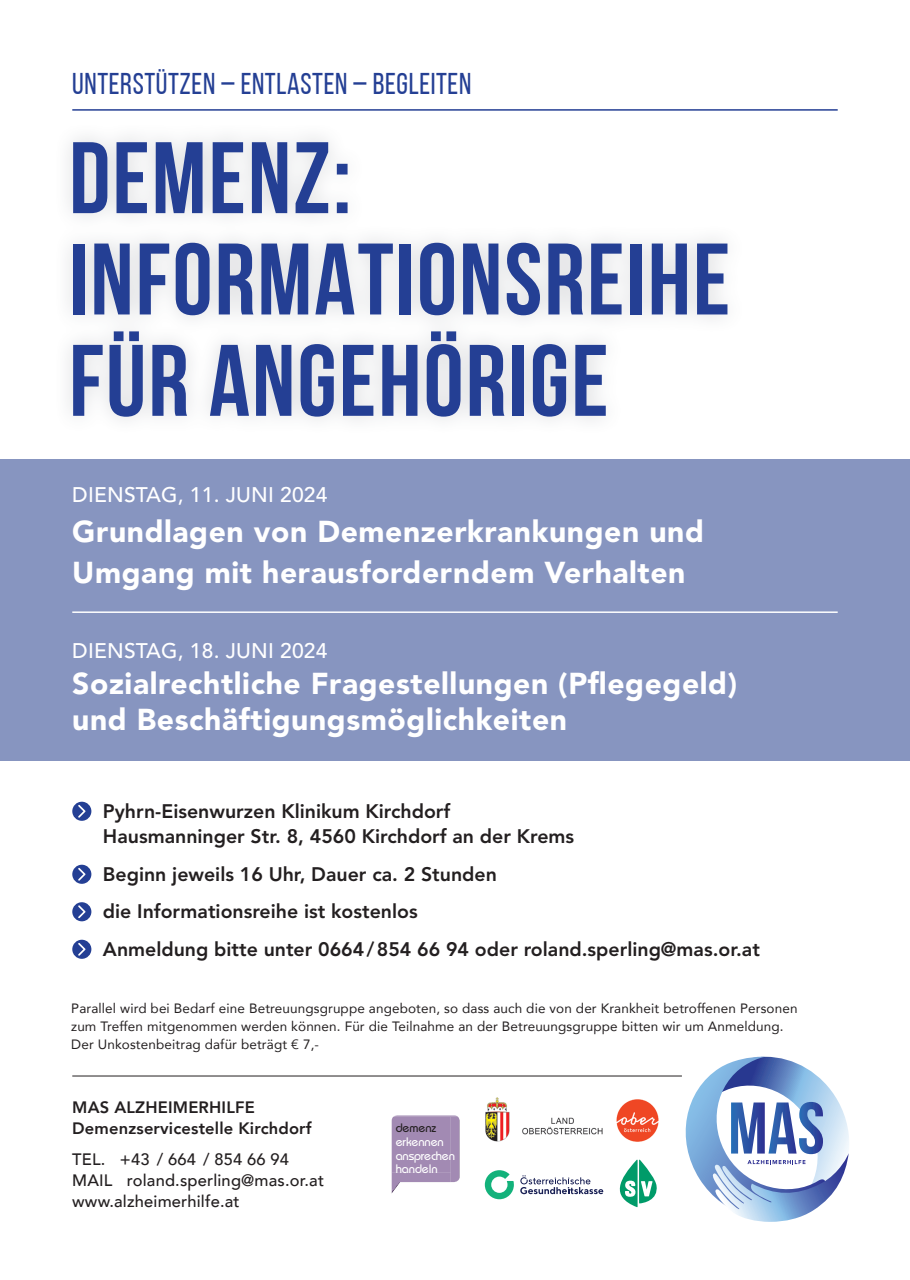
<style>
.page{position:relative;width:910px;height:1280px;background:#fff}
.page>*{position:absolute;margin:0;border:0;box-sizing:border-box;transform-origin:0 0}
.t1{font:700 101.25px "Bebas Neue";letter-spacing:.02em;color:#243f94}
.t2{font:900 30px "Avenir LT Std";letter-spacing:.02em;color:#fff}
.t3{font:30px "Bebas Neue";letter-spacing:.02em;color:#243f94}
.t4{font:500 21px "Avenir LT Std";letter-spacing:.01em;color:#fff}
.t5{font:800 19.5px/25.5px "Avenir LT Std";color:#231f20}
.t6{font:500 16.5px "Avenir";letter-spacing:.01em;color:#231f20}
.t7{font:800 16.5px "Avenir";letter-spacing:.01em;color:#231f20}
.t8{font:13.5px/18px "Avenir";letter-spacing:.01em;color:#231f20}
.t9{font:500 12.3px/13.8px "Bauhaus";letter-spacing:-.005em;color:#fff}
.s1{color:#231f20}
</style>
<div class="page">
<div style="left:0;top:459px;width:910px;height:301px;background:#8795c0"></div>
<div style="left:53px;top:122px;width:693px;height:313px;background:#656a74;opacity:.25"></div>
<hr style="left:72px;top:109px;width:766px;height:2px;background:#243f94">
<hr style="left:72px;top:611px;width:766px;height:2px;background:#fff">
<div style="left:72px;top:802px;width:19px;height:19px;background:#243f94;border-radius:50%"></div>
<svg style="left:78px;top:805px;width:7px;height:13px"></svg>
<div style="left:72px;top:865px;width:19px;height:19px;background:#243f94;border-radius:50%"></div>
<svg style="left:78px;top:868px;width:7px;height:13px"></svg>
<div style="left:72px;top:902px;width:19px;height:19px;background:#243f94;border-radius:50%"></div>
<svg style="left:78px;top:905px;width:7px;height:13px"></svg>
<div style="left:72px;top:940px;width:19px;height:19px;background:#243f94;border-radius:50%"></div>
<svg style="left:78px;top:943px;width:7px;height:13px"></svg>
<hr style="left:72px;top:1076px;width:610px;height:1px;background:#231f20">
<svg style="left:675px;top:1057px;width:174px;height:165px"></svg>
<img style="left:485px;top:1097px;width:174px;height:45px">
<svg style="left:620px;top:1160px;width:37px;height:47px"></svg>
<svg style="left:485px;top:1170px;width:29px;height:29px"></svg>
<svg style="left:520px;top:1175px;width:83px;height:19px"></svg>
<img style="left:393px;top:1115px;width:65px;height:2px">
<img style="left:459px;top:1119px;width:1px;height:60px">
<img style="left:392px;top:1117px;width:59px;height:68px">
<img style="left:451px;top:1117px;width:8px;height:65px">
<svg style="left:392px;top:1185px;width:6px;height:8px"></svg>
<p class="t3" style="left:72px;top:67px;width:400px">UNTERSTÜTZEN – ENTLASTEN – BEGLEITEN</p>
<p class="t1" style="left:69px;top:123px;width:284px">DEMENZ:</p>
<p class="t1" style="left:69px;top:224px;width:663px">INFORMATIONSREIHE</p>
<p class="t1" style="left:69px;top:325px;width:541px">FÜR ANGEHÖRIGE</p>
<p class="t4" style="left:72px;top:482px;width:257px">DIENSTAG, 11. JUNI 2024</p>
<p class="t2" style="left:72px;top:514px;width:633px">Grundlagen von Demenzerkrankungen und</p>
<p class="t2" style="left:72px;top:554px;width:615px">Umgang mit herausforderndem Verhalten</p>
<p class="t4" style="left:72px;top:638px;width:257px">DIENSTAG, 18. JUNI 2024</p>
<p class="t2" style="left:72px;top:665px;width:666px">Sozialrechtliche Fragestellungen (Pflegegeld)</p>
<p class="t2" style="left:72px;top:701px;width:496px">und Beschäftigungsmöglichkeiten</p>
<p class="t5" style="left:103px;top:798px;width:473px">Pyhrn-Eisenwurzen Klinikum Kirchdorf<br>Hausmanninger Str. 8, 4560 Kirchdorf an der Krems</p>
<p class="t5" style="left:103px;top:861px;width:395px">Beginn jeweils 16 Uhr, Dauer ca. 2 Stunden</p>
<p class="t5" style="left:103px;top:899px;width:316px">die Informationsreihe ist kostenlos</p>
<p class="t5" style="left:103px;top:936px;width:658px">Anmeldung bitte unter 0664/854 66 94 oder roland.sperling@mas.or.at</p>
<p class="t8" style="left:71px;top:999px;width:728px">Parallel wird bei Bedarf eine Betreuungsgruppe angeboten, so dass auch die von der Krankheit betroffenen Personen zum Treffen mitgenommen werden können. Für die Teilnahme an der Betreuungsgruppe bitten wir um Anmeldung.</p>
<p class="t8" style="left:71px;top:1035px;width:249px">Der Unkostenbeitrag dafür beträgt € 7,-</p>
<p class="t7" style="left:72px;top:1094px;width:184px">MAS ALZHEIMERHILFE</p>
<p class="t7" style="left:72px;top:1115px;width:241px">Demenzservicestelle Kirchdorf</p>
<p class="t6" style="left:72px;top:1145px;width:218px">TEL. +43 / 664 / 854 66 94</p>
<p class="t6" style="left:72px;top:1166px;width:253px">MAIL roland.sperling@mas.or.at</p>
<p class="t6" style="left:72px;top:1187px;width:169px">www.alzheimerhilfe.at</p>
<p class="t9" style="left:396px;top:1121px;width:61px"><span class="s1">demenz </span>erkennen ansprechen handeln</p>
</div>
